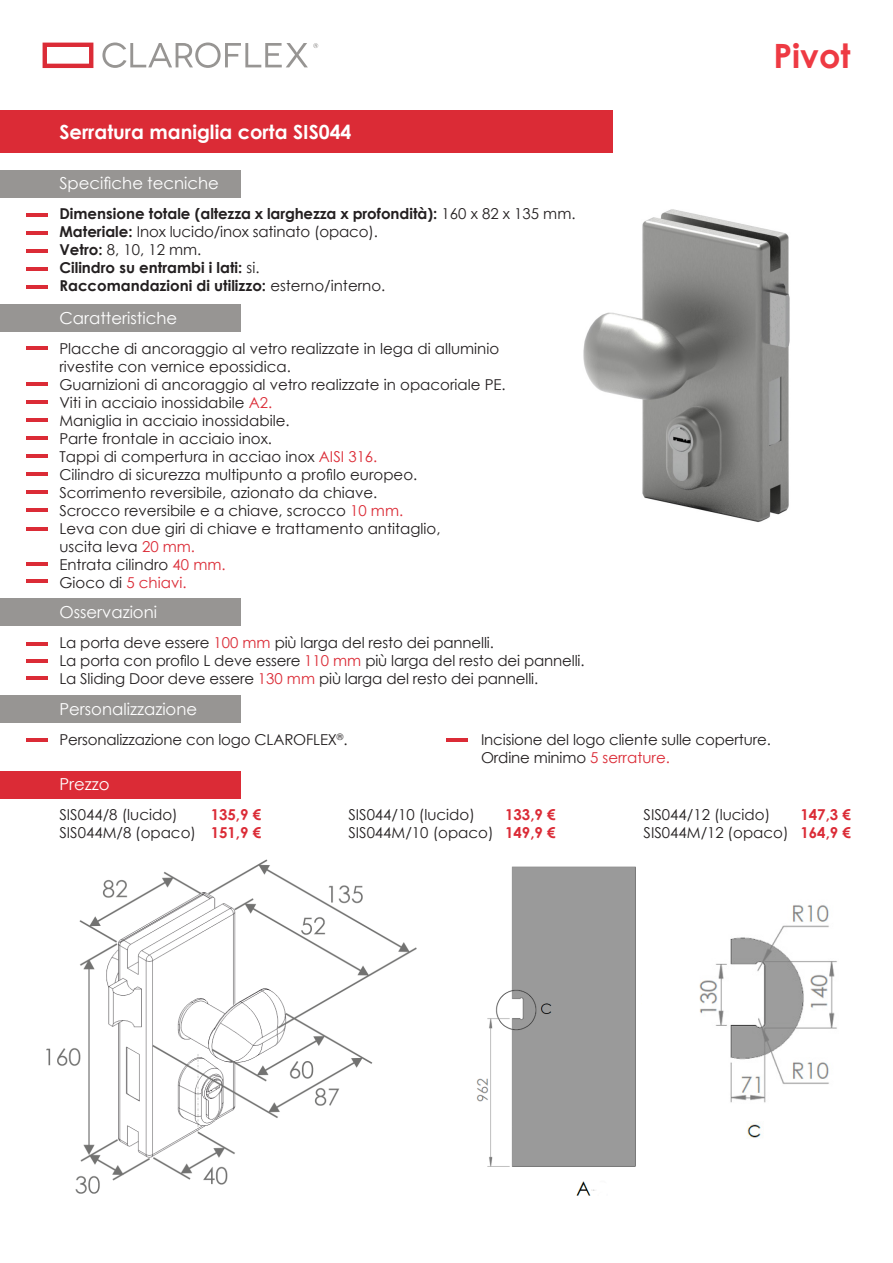
<style>
.page{position:relative;width:893px;height:1263px;background:#fff}
.page>*{position:absolute;margin:0;border:0;box-sizing:border-box;transform-origin:0 0}
.t1{font:700 33.45px "Century Gothic";color:#ee3a43}
.t2{font:700 19.5px "Century Gothic";color:#fff}
.t3{font:16.5px "Century Gothic";color:#fff}
.t4{font:15px "Century Gothic";color:#231f20}
.t5{font:700 15px "Century Gothic";color:#231f20}
.t6{font:700 15px "Century Gothic";color:#db2b36}
.t7{font:15px "Century Gothic";color:#db2b36}
.s1{font-weight:400}
.s2{font-weight:700}
.s3{color:#db2b36}
.s4{color:#231f20}
</style>
<div class="page">
<div style="left:0;top:111px;width:612px;height:42px;background:#db2b36"></div>
<img style="left:47px;top:859px;width:369px;height:334px">
<hr style="left:27px;top:213px;width:21px;height:3px;background:#db2b36">
<hr style="left:27px;top:346px;width:21px;height:4px;background:#db2b36">
<hr style="left:27px;top:231px;width:21px;height:3px;background:#db2b36">
<hr style="left:27px;top:249px;width:21px;height:3px;background:#db2b36">
<hr style="left:27px;top:382px;width:21px;height:4px;background:#db2b36">
<hr style="left:27px;top:472px;width:21px;height:4px;background:#db2b36">
<hr style="left:27px;top:418px;width:21px;height:4px;background:#db2b36">
<hr style="left:27px;top:508px;width:21px;height:4px;background:#db2b36">
<hr style="left:27px;top:267px;width:21px;height:3px;background:#db2b36">
<hr style="left:27px;top:285px;width:21px;height:3px;background:#db2b36">
<hr style="left:27px;top:400px;width:21px;height:4px;background:#db2b36">
<hr style="left:27px;top:490px;width:21px;height:4px;background:#db2b36">
<hr style="left:27px;top:436px;width:21px;height:4px;background:#db2b36">
<hr style="left:27px;top:528px;width:21px;height:3px;background:#db2b36">
<hr style="left:27px;top:454px;width:21px;height:4px;background:#db2b36">
<hr style="left:27px;top:562px;width:21px;height:4px;background:#db2b36">
<hr style="left:27px;top:579px;width:21px;height:4px;background:#db2b36">
<div style="left:0;top:170px;width:240px;height:28px;background:#979593"></div>
<div style="left:0;top:304px;width:240px;height:28px;background:#979593"></div>
<div style="left:0;top:771px;width:240px;height:27px;background:#db2b36"></div>
<svg style="left:43px;top:43px;width:50px;height:25px"></svg>
<svg style="left:102px;top:43px;width:216px;height:25px"></svg>
<hr style="left:27px;top:642px;width:21px;height:3px;background:#db2b36">
<hr style="left:27px;top:659px;width:21px;height:3px;background:#db2b36">
<hr style="left:27px;top:676px;width:21px;height:4px;background:#db2b36">
<div style="left:0;top:598px;width:240px;height:28px;background:#979593"></div>
<hr style="left:27px;top:739px;width:21px;height:3px;background:#db2b36">
<hr style="left:446px;top:739px;width:22px;height:3px;background:#db2b36">
<div style="left:0;top:695px;width:240px;height:28px;background:#979593"></div>
<img style="left:583px;top:209px;width:207px;height:313px">
<img style="left:476px;top:867px;width:160px;height:329px">
<img style="left:699px;top:905px;width:138px;height:233px">
<p class="t2" style="left:59px;top:117px;width:294px">Serratura maniglia corta SIS044</p>
<p class="t3" style="left:59px;top:172px;width:161px">Specifiche tecniche</p>
<p class="t5" style="left:59px;top:202px;width:518px">Dimensione totale (altezza x larghezza x profondità): <span class="s1">160 x 82 x 135 mm.</span></p>
<p class="t4" style="left:59px;top:221px;width:320px"><span class="s2">Materiale:</span> Inox lucido/inox satinato (opaco).</p>
<p class="t4" style="left:59px;top:239px;width:144px"><span class="s2">Vetro:</span> 8, 10, 12 mm.</p>
<p class="t5" style="left:59px;top:256px;width:202px">Cilindro su entrambi i lati: <span class="s1">si.</span></p>
<p class="t5" style="left:59px;top:274px;width:327px">Raccomandazioni di utilizzo: <span class="s1">esterno/interno.</span></p>
<p class="t3" style="left:59px;top:306px;width:119px">Caratteristiche</p>
<p class="t4" style="left:59px;top:338px;width:441px">Placche di ancoraggio al vetro realizzate in lega di alluminio</p>
<p class="t4" style="left:59px;top:356px;width:233px">rivestite con vernice epossidica.</p>
<p class="t4" style="left:59px;top:374px;width:448px">Guarnizioni di ancoraggio al vetro realizzate in opacoriale PE.</p>
<p class="t4" style="left:59px;top:392px;width:214px">Viti in acciaio inossidabile <span class="s3">A2.</span></p>
<p class="t4" style="left:59px;top:410px;width:232px">Maniglia in acciaio inossidabile.</p>
<p class="t4" style="left:59px;top:428px;width:214px">Parte frontale in acciaio inox.</p>
<p class="t4" style="left:59px;top:446px;width:319px">Tappi di compertura in acciao inox <span class="s3">AISI 316.</span></p>
<p class="t4" style="left:59px;top:464px;width:359px">Cilindro di sicurezza multipunto a profilo europeo.</p>
<p class="t4" style="left:59px;top:482px;width:319px">Scorrimento reversibile, azionato da chiave.</p>
<p class="t4" style="left:59px;top:500px;width:345px">Scrocco reversibile e a chiave, scrocco <span class="s3">10 mm.</span></p>
<p class="t4" style="left:59px;top:518px;width:383px">Leva con due giri di chiave e trattamento antitaglio,</p>
<p class="t4" style="left:59px;top:536px;width:137px">uscita leva <span class="s3">20 mm.</span></p>
<p class="t4" style="left:59px;top:554px;width:168px">Entrata cilindro <span class="s3">40 mm.</span></p>
<p class="t7" style="left:59px;top:572px;width:129px"><span class="s4">Gioco di</span> 5 chiavi.</p>
<p class="t3" style="left:59px;top:600px;width:99px">Osservazioni</p>
<p class="t4" style="left:59px;top:632px;width:436px">La porta deve essere <span class="s3">100 mm</span> più larga del resto dei pannelli.</p>
<p class="t4" style="left:59px;top:650px;width:527px">La porta con profilo L deve essere <span class="s3">110 mm</span> più larga del resto dei pannelli.</p>
<p class="t4" style="left:59px;top:668px;width:480px">La Sliding Door deve essere <span class="s3">130 mm</span> più larga del resto dei pannelli.</p>
<p class="t3" style="left:59px;top:697px;width:139px">Personalizzazione</p>
<h1 class="t1" style="left:773px;top:30px;width:79px">Pivot</h1>
<p class="t4" style="left:59px;top:729px;width:290px">Personalizzazione con logo CLAROFLEX<sup>®</sup>.</p>
<p class="t4" style="left:481px;top:729px;width:291px">Incisione del logo cliente sulle coperture.</p>
<p class="t4" style="left:481px;top:747px;width:190px">Ordine minimo <span class="s3">5 serrature.</span></p>
<p class="t3" style="left:59px;top:773px;width:52px">Prezzo</p>
<p class="t4" style="left:59px;top:804px;width:120px">SIS044/8 (lucido)</p>
<p class="t4" style="left:59px;top:822px;width:138px">SIS044M/8 (opaco)</p>
<p class="t6" style="left:211px;top:803px;width:52px">135,9 €</p>
<p class="t6" style="left:211px;top:821px;width:52px">151,9 €</p>
<p class="t4" style="left:348px;top:804px;width:128px">SIS044/10 (lucido)</p>
<p class="t4" style="left:348px;top:822px;width:147px">SIS044M/10 (opaco)</p>
<p class="t6" style="left:505px;top:803px;width:52px">133,9 €</p>
<p class="t6" style="left:505px;top:821px;width:52px">149,9 €</p>
<p class="t4" style="left:644px;top:804px;width:128px">SIS044/12 (lucido)</p>
<p class="t4" style="left:644px;top:822px;width:146px">SIS044M/12 (opaco)</p>
<p class="t6" style="left:800px;top:803px;width:52px">147,3 €</p>
<p class="t6" style="left:800px;top:821px;width:52px">164,9 €</p>
</div>
